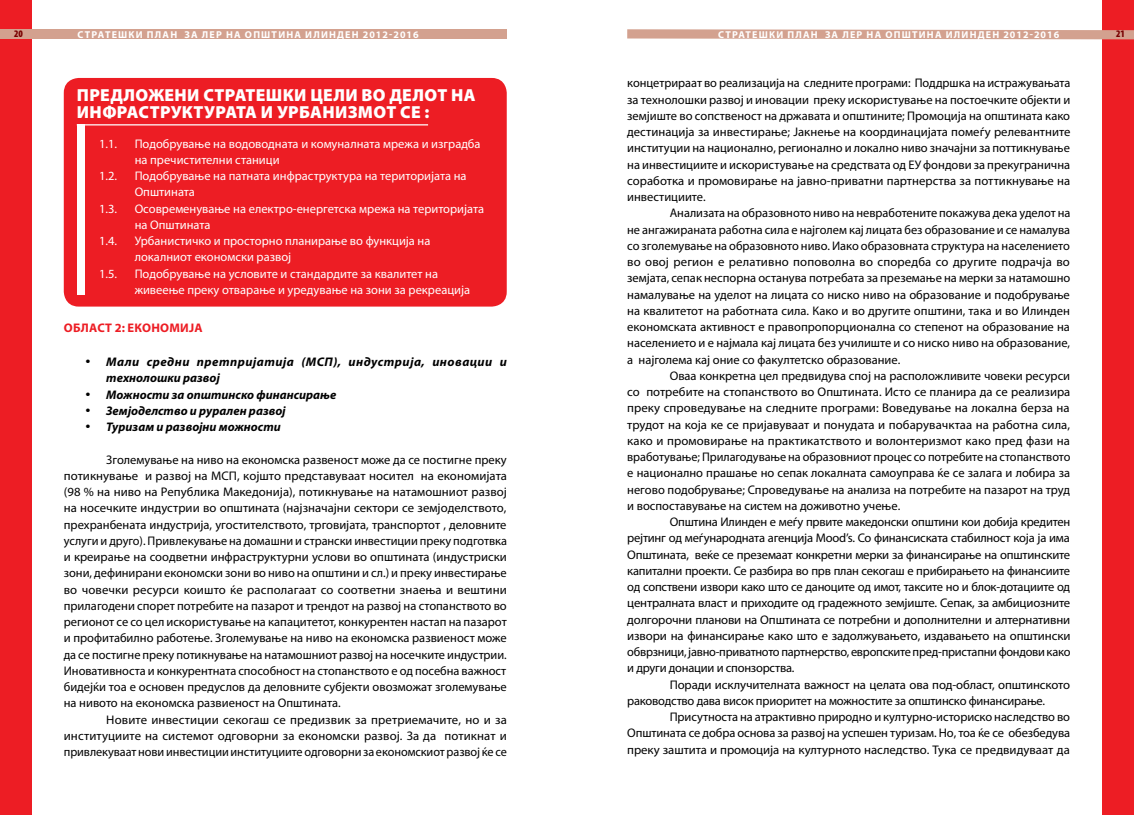
<style>
.page{position:relative;width:1134px;height:815px;background:#fff}
.page>*{position:absolute;margin:0;border:0;box-sizing:border-box;transform-origin:0 0}
.t1{font:900 17.5px/17.5px "Myriad Pro";letter-spacing:.02em;color:#fff}
.t2{font:12.5px/16.2px "Myriad Pro";letter-spacing:-.005em;color:#000;text-align:justify}
.t3{font:12.5px/16.2px "Myriad Pro";color:#fff}
.t4{font:italic 700 12.5px "Myriad Pro";letter-spacing:.005em;color:#000}
.t5{font:italic 700 12.5px/16.2px "Myriad Pro";letter-spacing:.035em;color:#000}
.t6{font:700 12.5px "Myriad Pro";letter-spacing:.02em;color:#ed1d24}
.t7{font:700 10px "Myriad Pro";letter-spacing:.12em;color:#fff}
.t8{font:900 condensed 10px "Myriad Pro";color:#790000}
</style>
<div class="page">
<div style="left:0;top:0;width:32px;height:815px;background:#ed1d24"></div>
<div style="left:1102px;top:0;width:32px;height:815px;background:#ed1d24"></div>
<div style="left:0;top:29px;width:507px;height:10px;background:#d3a18f"></div>
<svg style="left:627px;top:29px;width:507px;height:10px;background:#d6a797"></svg>
<div style="left:64px;top:78px;width:443px;height:229px;background:#ed1d24;border-radius:15px"></div>
<hr style="left:77px;top:124px;width:351px;height:1px;background:#fff">
<div style="left:77px;top:124px;width:7px;height:171px;background:#fff"></div>
<p class="t8" style="left:14px;top:27px;width:10px">20</p>
<p class="t7" style="left:78px;top:28px;width:343px">Стратешки план за ЛЕР на Општина Илинден 2012-2016</p>
<p class="t7" style="left:718px;top:28px;width:343px">Стратешки план за ЛЕР на Општина Илинден 2012-2016</p>
<p class="t8" style="left:1116px;top:27px;width:10px">21</p>
<h1 class="t1" style="left:77px;top:85px;width:400px">Предложени стратешки цели во делот на инфраструктурата и урбанизмот се :</h1>
<p class="t3" style="left:99px;top:135px;width:20px">1.1.</p>
<p class="t3" style="left:135px;top:135px;width:347px">Подобрување на водоводната и комуналната мрежа и изградба на пречистителни станици</p>
<p class="t3" style="left:99px;top:168px;width:20px">1.2.</p>
<p class="t3" style="left:135px;top:168px;width:333px">Подобрување на патната инфраструктура на територијата на<br>Општината</p>
<p class="t3" style="left:99px;top:200px;width:20px">1.3.</p>
<p class="t3" style="left:135px;top:200px;width:351px">Осовременување на електро-енергетска мрежа на територијата на Општината</p>
<p class="t3" style="left:99px;top:233px;width:20px">1.4.</p>
<p class="t3" style="left:135px;top:233px;width:297px">Урбанистичко и просторно планирање во функција на локалниот економски развој</p>
<p class="t3" style="left:99px;top:265px;width:20px">1.5.</p>
<p class="t3" style="left:135px;top:265px;width:337px">Подобрување на условите и стандардите за квалитет на живеење преку отварање и уредување на зони за рекреација</p>
<p class="t6" style="left:64px;top:319px;width:140px">Област 2: Економ ија</p>
<p class="t5" style="left:106px;top:353px;width:402px;text-indent:-21px">• Мали средни претпријатија (МСП), индустрија, иновации и технолошки развој</p>
<p class="t4" style="left:85px;top:386px;width:253px">• Можности за општинско финансирање</p>
<p class="t4" style="left:85px;top:402px;width:202px">• Земјоделство и рурален развој</p>
<p class="t4" style="left:85px;top:419px;width:197px">• Туризам и развојни можности</p>
<p class="t2" style="left:64px;top:451px;width:445px;text-indent:43px">Зголемување на ниво на економска развеност може да се постигне преку потикнување и развој на МСП, којшто представуваат носител на економијата (98 % на ниво на Република Македонија), потикнување на натамошниот развој на носечките индустрии во општината (најзначајни сектори се земјоделството, прехранбената индустрија, угостителството, трговијата, транспортот , деловните услуги и друго). Привлекување на домашни и странски инвестиции преку подготвка и креирање на соодветни инфраструктурни услови во општината (индустриски зони, дефинирани економски зони во ниво на општини и сл.) и преку инвестирање во човечки ресурси коишто ќе располагаат со соответни знаења и вештини прилагодени спорет потребите на пазарот и трендот на развој на стопанството во регионот се со цел искористување на капацитетот, конкурентен настап на пазарот и профитабилно работење. Зголемување на ниво на економска развиеност може да се постигне преку потикнување на натамошниот развој на носечките индустрии.<br>Иновативноста и конкурентната способност на стопанството е од посебна важност бидејќи тоа e основен предуслов да деловните субјекти овозможат зголемување на нивото на економска развиеност на Општината.</p>
<p class="t2" style="left:64px;top:711px;width:445px;text-indent:43px">Новите инвестиции секогаш се предизвик за претриемачите, но и за институциите на системот одговорни за економски развој. За да потикнат и привлекуваат нови инвестиции институциите одговорни за економскиот развој ќе се</p>
<p class="t2" style="left:627px;top:75px;width:445px">концетрираат во реализација на следните програми: Поддршка на истражувањата за технолошки развој и иновации преку искористување на постоечките објекти и земјиште во сопственост на државата и општините; Промоција на општината како дестинација за инвестирање; Јакнење на координацијата помеѓу релевантните институции на национално, регионално и локално ниво значајни за поттикнување на инвестициите и искористување на средствата од ЕУ фондови за прекугранична соработка и промовирање на јавно-приватни партнерства за поттикнување на инвестициите.</p>
<p class="t2" style="left:627px;top:205px;width:445px;text-indent:43px">Анализата на образовното ниво на невработените покажува дека уделот на не ангажираната работна сила е најголем кај лицата без образование и се намалува со зголемување на образовното ниво. Иако образовната структура на населението во овој регион е релативно поповолна во споредба со другите подрачја во земјата, сепак неспорна останува потребата за преземање на мерки за натамошно намалување на уделот на лицата со ниско ниво на образование и подобрување на квалитетот на работната сила. Како и во другите општини, така и во Илинден економската активност е правопропорционална со степенот на образование на населението и е најмала кај лицата без училиште и со ниско ниво на образование, а најголема кај оние со факултетско образование.</p>
<p class="t2" style="left:627px;top:367px;width:445px;text-indent:43px">Оваа конкретна цел предвидува спој на расположливите човеки ресурси со потребите на стопанството во Општината. Исто се планира да се реализира преку спроведување на следните програми: Воведување на локална берза на трудот на која ке се пријавуваат и понудата и побарувачктаа на работна сила, како и промовирање на практикатството и волонтеризмот како пред фази на вработување; Прилагодување на образовниот процес со потребите на стопанството е национално прашање но сепак локалната самоуправа ќе се залага и лобира за негово подобрување; Спроведување на анализа на потребите на пазарот на труд и воспоставување на систем на доживотно учење.</p>
<p class="t2" style="left:627px;top:514px;width:445px;text-indent:43px">Општина Илинден е меѓу првите македонски општини кои добија кредитен рејтинг од меѓународната агенција Mood’s. Со финансиската стабилност која ја има Општината, веќе се преземаат конкретни мерки за финансирање на општинските капитални проекти. Се разбира во прв план секогаш е прибирањето на финансиите од сопствени извори како што се даноците од имот, таксите но и блок-дотациите од централната власт и приходите од градежното земјиште. Сепак, за амбициозните долгорочни планови на Општината се потребни и дополнителни и алтернативни извори на финансирање како што е задолжувањето, издавањето на општински обврзници, јавно-приватното партнерство, европските пред-пристапни фондови како и други донации и спонзорства.</p>
<p class="t2" style="left:627px;top:676px;width:444px;text-indent:43px">Поради исклучителната важност на целата ова под-област, општинското раководство дава висок приоритет на можностите за општинско финансирање.</p>
<p class="t2" style="left:627px;top:709px;width:444px;text-indent:43px">Присутноста на атрактивно природно и културно-историско наследство во Општината се добра основа за развој на успешен туризам. Но, тоа ќе се обезбедува преку заштита и промоција на културното наследство. Тука се предвидуваат да</p>
</div>
